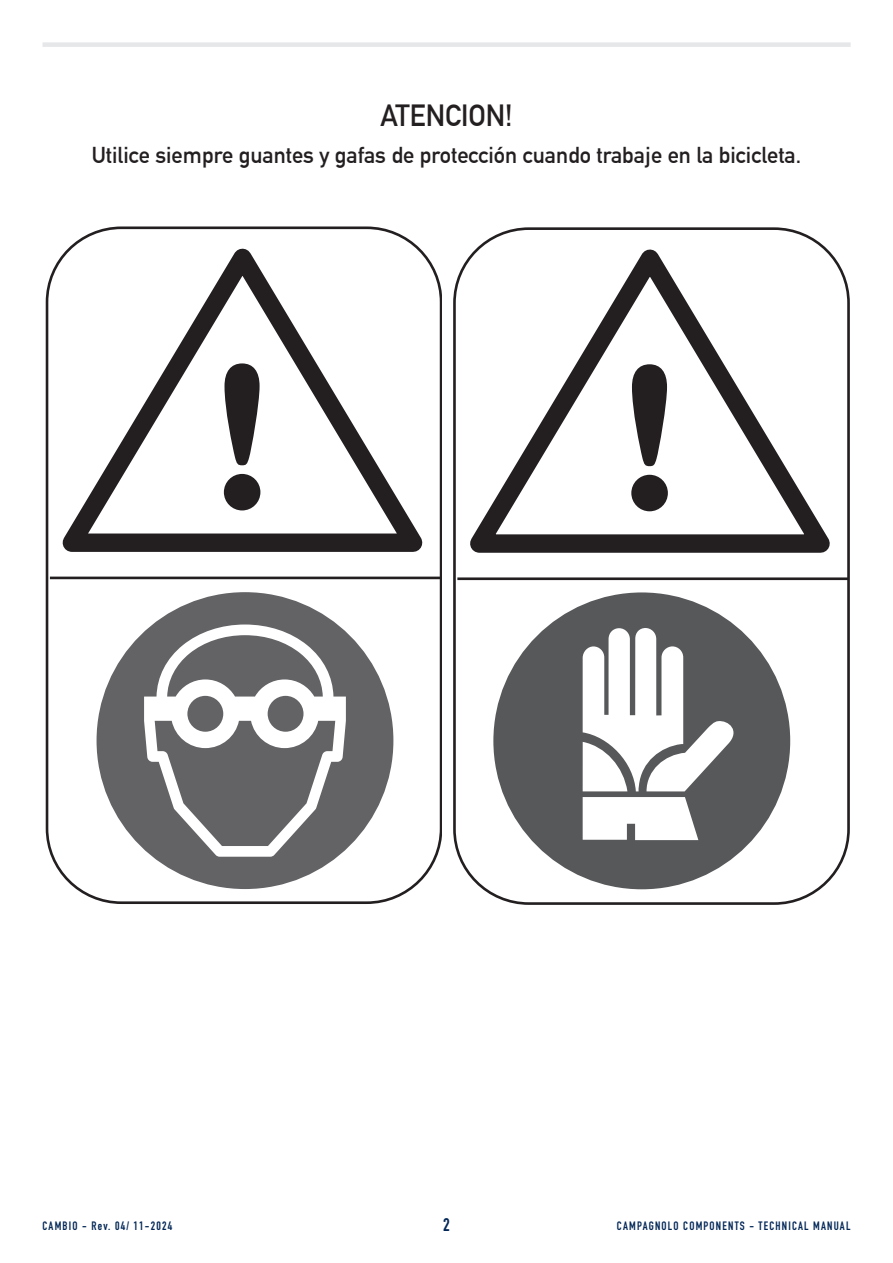
<style>
.page{position:relative;width:893px;height:1263px;background:#fff}
.page>*{position:absolute;margin:0;border:0;box-sizing:border-box;transform-origin:0 0}
.t1{font:700 30px "DIN Alternate";color:#231f20;scale:.95 1}
.t2{font:700 22.5px "DIN Alternate";color:#231f20}
.t3{font:700 18px "DIN Condensed";color:#022656}
.t4{font:700 12px "DIN Condensed";letter-spacing:.1em;color:#022656}
</style>
<div class="page">
<div style="left:43px;top:42px;width:808px;height:5px;background:#e6e7e9"></div>
<div style="left:97px;top:592px;width:296px;height:297px;background:#636366;border-radius:50%"></div>
<svg style="left:144px;top:624px;width:202px;height:233px"></svg>
<svg style="left:47px;top:226px;width:395px;height:342px"></svg>
<svg style="left:224px;top:363px;width:36px;height:147px"></svg>
<hr style="left:50px;top:577px;width:391px;height:2px;background:#231f20">
<svg style="left:454px;top:227px;width:396px;height:342px"></svg>
<svg style="left:631px;top:364px;width:37px;height:147px"></svg>
<svg style="left:455px;top:576px;width:395px;height:204px"></svg>
<div style="left:493px;top:592px;width:297px;height:297px;background:#57585a;border-radius:50%"></div>
<svg style="left:583px;top:797px;width:115px;height:43px;background:#f0f0f0"></svg>
<svg style="left:583px;top:628px;width:158px;height:163px"></svg>
<p class="t1" style="left:380px;top:93px;width:141px">ATENCION!</p>
<p class="t2" style="left:92px;top:138px;width:711px">Utilice siempre guantes y gafas de protección cuando trabaje en la bicicleta.</p>
<p class="t4" style="left:43px;top:1217px;width:131px">CAMBIO - Rev. 04/ 11-2024</p>
<p class="t3" style="left:443px;top:1213px;width:8px">2</p>
<p class="t4" style="left:617px;top:1217px;width:235px">CAMPAGNOLO COMPONENTS - TECHNICAL MANUAL</p>
</div>
